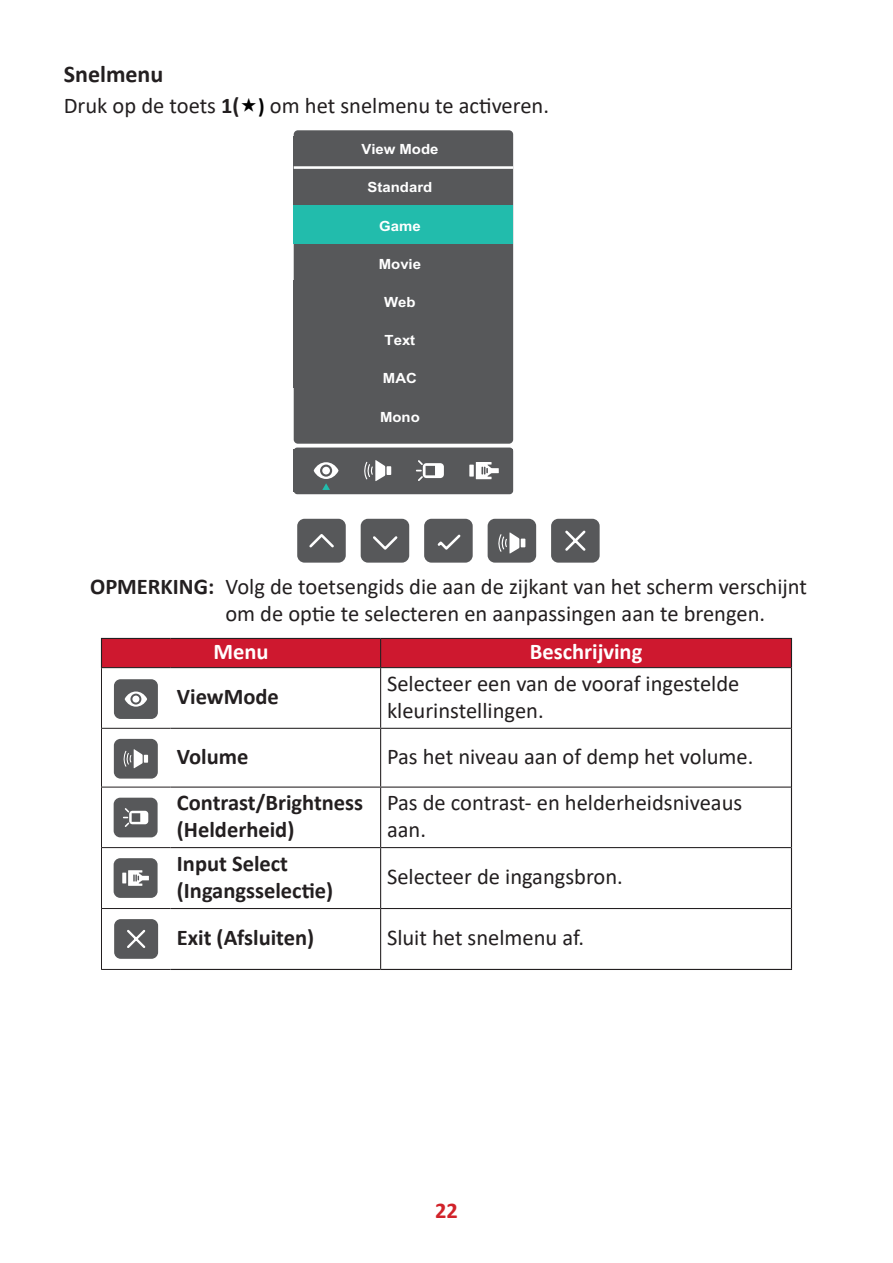
<style>
.page{position:relative;width:893px;height:1263px;background:#fff}
.page>*{position:absolute;margin:0;border:0;box-sizing:border-box;transform-origin:0 0}
.t1{font:700 24px "Calibri";color:#231f20}
.t2{font:22.5px/27px "Calibri";color:#231f20}
.t3{font:700 22.5px/27px "Calibri";color:#231f20}
.t4{font:700 22.5px "Calibri";color:#fff}
.t5{font:700 22.5px "Calibri";color:#d1232a}
.t6{font:700 14.1px "Arial";color:#fff;scale:1.06 1}
.s1{font-weight:700}
.s2{font-weight:700;font-size:21px;color:#000}
</style>
<div class="page">
<div style="left:294px;top:447px;width:219px;height:47px;background:#57585a;border-radius:4px"></div>
<div style="left:294px;top:130px;width:219px;height:314px;background:#57585a;border-radius:4px"></div>
<div style="left:293px;top:206px;width:220px;height:38px;background:#22bcac"></div>
<div style="left:297px;top:519px;width:49px;height:44px;background:#57585a;border-radius:7px"></div>
<svg style="left:309px;top:534px;width:25px;height:14px"></svg>
<div style="left:361px;top:519px;width:48px;height:44px;background:#57585a;border-radius:7px"></div>
<svg style="left:373px;top:536px;width:25px;height:14px"></svg>
<div style="left:424px;top:519px;width:49px;height:44px;background:#57585a;border-radius:7px"></div>
<svg style="left:437px;top:534px;width:24px;height:16px"></svg>
<hr style="left:294px;top:166px;width:219px;height:3px;background:#fff">
<svg style="left:416px;top:460px;width:28px;height:21px"></svg>
<div style="left:469px;top:465px;width:5px;height:12px;background:#fff"></div>
<svg style="left:476px;top:462px;width:23px;height:17px"></svg>
<div style="left:551px;top:519px;width:49px;height:44px;background:#57585a;border-radius:7px"></div>
<svg style="left:565px;top:530px;width:21px;height:21px"></svg>
<div style="left:488px;top:519px;width:48px;height:44px;background:#57585a;border-radius:7px"></div>
<svg style="left:498px;top:532px;width:27px;height:22px"></svg>
<svg style="left:364px;top:460px;width:27px;height:21px"></svg>
<svg style="left:314px;top:462px;width:24px;height:28px"></svg>
<hr style="left:791px;top:668px;width:1px;height:60px;background:#231f20">
<hr style="left:791px;top:728px;width:1px;height:59px;background:#231f20">
<hr style="left:791px;top:787px;width:1px;height:60px;background:#231f20">
<hr style="left:791px;top:847px;width:1px;height:61px;background:#231f20">
<hr style="left:791px;top:908px;width:1px;height:61px;background:#231f20">
<hr style="left:171px;top:969px;width:210px;height:1px;background:#231f20">
<hr style="left:381px;top:969px;width:411px;height:1px;background:#231f20">
<div style="left:101px;top:638px;width:691px;height:30px;background:#ce182f"></div>
<hr style="left:101px;top:667px;width:70px;height:1px;background:#231f20">
<hr style="left:171px;top:667px;width:210px;height:1px;background:#231f20">
<hr style="left:381px;top:667px;width:410px;height:1px;background:#231f20">
<hr style="left:380px;top:668px;width:1px;height:60px;background:#231f20">
<hr style="left:171px;top:728px;width:210px;height:1px;background:#231f20">
<hr style="left:381px;top:728px;width:410px;height:1px;background:#231f20">
<hr style="left:380px;top:729px;width:1px;height:57px;background:#231f20">
<hr style="left:171px;top:786px;width:210px;height:2px;background:#231f20">
<hr style="left:381px;top:786px;width:410px;height:2px;background:#231f20">
<hr style="left:380px;top:788px;width:1px;height:59px;background:#231f20">
<hr style="left:171px;top:847px;width:210px;height:1px;background:#231f20">
<hr style="left:381px;top:847px;width:410px;height:1px;background:#231f20">
<hr style="left:380px;top:848px;width:1px;height:60px;background:#231f20">
<hr style="left:171px;top:908px;width:210px;height:1px;background:#231f20">
<hr style="left:381px;top:908px;width:410px;height:1px;background:#231f20">
<hr style="left:380px;top:909px;width:1px;height:60px;background:#231f20">
<hr style="left:101px;top:668px;width:1px;height:60px;background:#231f20">
<hr style="left:101px;top:728px;width:70px;height:1px;background:#231f20">
<hr style="left:101px;top:729px;width:1px;height:58px;background:#231f20">
<hr style="left:101px;top:787px;width:70px;height:1px;background:#231f20">
<hr style="left:101px;top:787px;width:1px;height:60px;background:#231f20">
<hr style="left:101px;top:847px;width:70px;height:1px;background:#231f20">
<hr style="left:101px;top:848px;width:1px;height:60px;background:#231f20">
<hr style="left:101px;top:908px;width:70px;height:1px;background:#231f20">
<hr style="left:101px;top:909px;width:1px;height:60px;background:#231f20">
<hr style="left:101px;top:969px;width:70px;height:1px;background:#231f20">
<div style="left:114px;top:679px;width:44px;height:40px;background:#57585a;border-radius:7px"></div>
<svg style="left:125px;top:691px;width:22px;height:16px"></svg>
<div style="left:132px;top:696px;width:7px;height:7px;background:#fff;border-radius:50%"></div>
<div style="left:114px;top:739px;width:44px;height:39px;background:#57585a;border-radius:7px"></div>
<svg style="left:123px;top:749px;width:25px;height:19px"></svg>
<div style="left:114px;top:798px;width:44px;height:39px;background:#57585a;border-radius:7px"></div>
<svg style="left:123px;top:808px;width:25px;height:19px"></svg>
<div style="left:114px;top:858px;width:44px;height:40px;background:#57585a;border-radius:7px"></div>
<svg style="left:122px;top:873px;width:4px;height:10px"></svg>
<svg style="left:128px;top:870px;width:21px;height:16px"></svg>
<div style="left:114px;top:919px;width:44px;height:40px;background:#57585a;border-radius:7px"></div>
<svg style="left:127px;top:930px;width:19px;height:18px"></svg>
<p class="t1" style="left:64px;top:57px;width:101px">Snelmenu</p>
<p class="t2" style="left:64px;top:91px;width:487px">Druk op de toets <span class="s1">1(</span> <span class="s2">)</span> om het snelmenu te activeren.</p>
<p class="t6" style="left:361px;top:139px;width:74px">View Mode</p>
<p class="t6" style="left:368px;top:178px;width:62px">Standard</p>
<p class="t6" style="left:379px;top:216px;width:41px">Game</p>
<p class="t6" style="left:379px;top:254px;width:41px">Movie</p>
<p class="t6" style="left:384px;top:292px;width:31px">Web</p>
<p class="t6" style="left:385px;top:330px;width:30px">Text</p>
<p class="t6" style="left:383px;top:369px;width:34px">MAC</p>
<p class="t6" style="left:380px;top:407px;width:39px">Mono</p>
<p class="t2" style="left:225px;top:572px;width:583px;text-indent:-135px"><span class="s1">OPMERKING:</span> Volg de toetsengids die aan de zijkant van het scherm verschijnt om de optie te selecteren en aanpassingen aan te brengen.</p>
<p class="t4" style="left:213px;top:636px;width:57px">Menu</p>
<p class="t4" style="left:530px;top:636px;width:114px">Beschrijving</p>
<p class="t3" style="left:177px;top:683px;width:103px">ViewMode</p>
<p class="t2" style="left:387px;top:669px;width:354px">Selecteer een van de vooraf ingestelde kleurinstellingen.</p>
<p class="t3" style="left:177px;top:742px;width:73px">Volume</p>
<p class="t2" style="left:387px;top:742px;width:368px">Pas het niveau aan of demp het volume.</p>
<p class="t3" style="left:177px;top:789px;width:188px">Contrast/Brightness (Helderheid)</p>
<p class="t2" style="left:387px;top:788px;width:357px">Pas de contrast- en helderheidsniveaus aan.</p>
<p class="t3" style="left:177px;top:849px;width:158px">Input Select (Ingangsselectie)</p>
<p class="t2" style="left:387px;top:862px;width:237px">Selecteer de ingangsbron.</p>
<p class="t3" style="left:177px;top:924px;width:139px">Exit (Afsluiten)</p>
<p class="t2" style="left:387px;top:923px;width:199px">Sluit het snelmenu af.</p>
<p class="t5" style="left:435px;top:1194px;width:24px">22</p>
</div>
